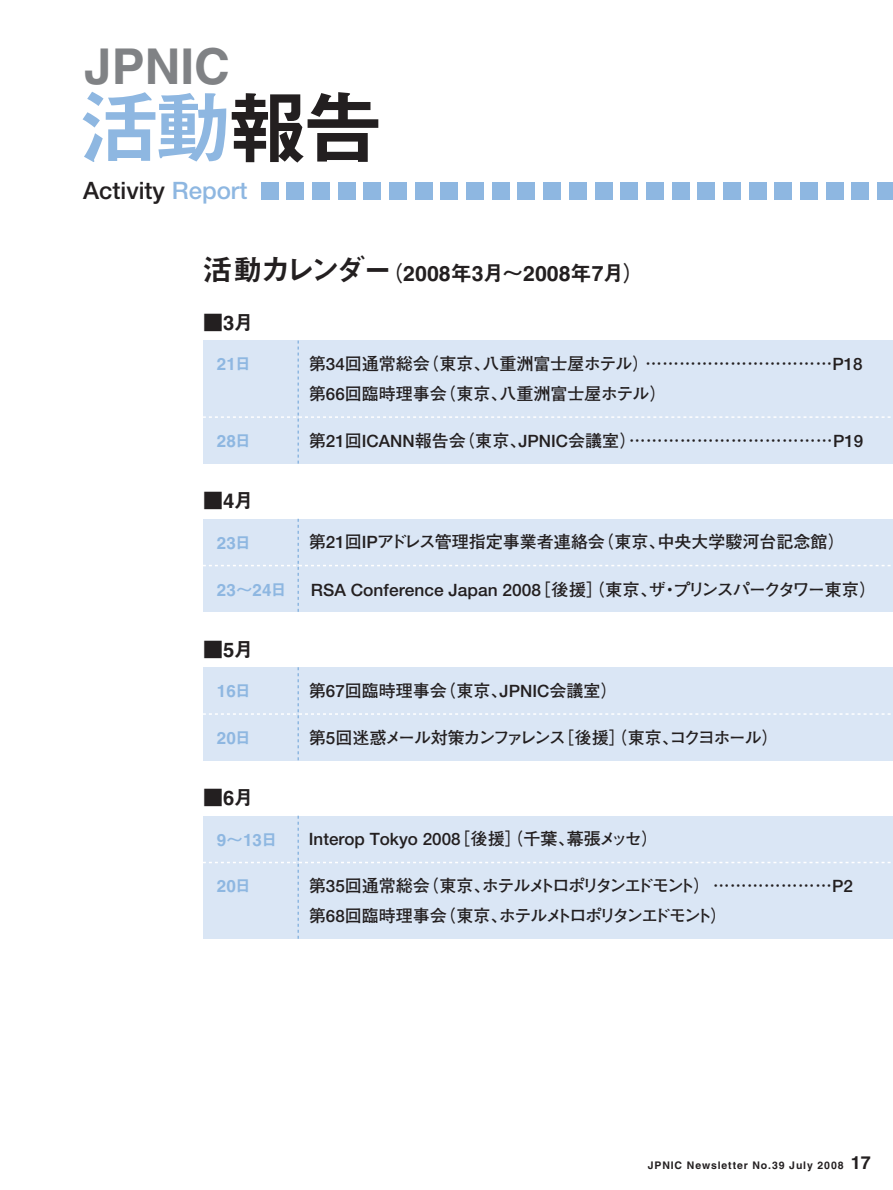
<style>
.page{position:relative;width:893px;height:1190px;background:#fff}
.page>*{position:absolute;margin:0;border:0;box-sizing:border-box;transform-origin:0 0}
.t1{font:80.85px "Midashi Go MB31";color:#8eb7e1}
.t2{font:49.5px "Midashi Go MB31";color:#808285}
.t3{font:700 24px "Futo Go B101";color:#231f20}
.t4{font:21.3px "Midashi Go MB31";color:#231f20}
.t5{font:20.25px "Midashi Go MB31";letter-spacing:-.045em;color:#231f20}
.t6{font:700 16.95px/29.4px "Futo Go B101";color:#231f20}
.t7{font:700 16.95px "Futo Go B101";letter-spacing:-.09em;color:#231f20}
.t8{font:700 16.95px "Futo Go B101";letter-spacing:-.075em;color:#231f20}
.t9{font:16.95px "Midashi Go MB31";color:#8eb7e1}
.t10{font:10.5px "Midashi Go MB31";letter-spacing:.085em;color:#231f20}
.s1{color:#231f20}
.s2{color:#8eb7e1}
.s3{font-size:29.7px}
.s4{font-size:18px}
</style>
<div class="page">
<div style="left:261px;top:182px;width:17px;height:17px;background:#8eb7e1"></div>
<div style="left:286px;top:182px;width:18px;height:17px;background:#8eb7e1"></div>
<div style="left:312px;top:182px;width:17px;height:17px;background:#8eb7e1"></div>
<div style="left:338px;top:182px;width:17px;height:17px;background:#8eb7e1"></div>
<div style="left:363px;top:182px;width:18px;height:17px;background:#8eb7e1"></div>
<div style="left:389px;top:182px;width:17px;height:17px;background:#8eb7e1"></div>
<div style="left:415px;top:182px;width:17px;height:17px;background:#8eb7e1"></div>
<div style="left:440px;top:182px;width:18px;height:17px;background:#8eb7e1"></div>
<div style="left:466px;top:182px;width:17px;height:17px;background:#8eb7e1"></div>
<div style="left:492px;top:182px;width:17px;height:17px;background:#8eb7e1"></div>
<div style="left:517px;top:182px;width:17px;height:17px;background:#8eb7e1"></div>
<div style="left:543px;top:182px;width:17px;height:17px;background:#8eb7e1"></div>
<div style="left:569px;top:182px;width:17px;height:17px;background:#8eb7e1"></div>
<div style="left:594px;top:182px;width:17px;height:17px;background:#8eb7e1"></div>
<div style="left:620px;top:182px;width:17px;height:17px;background:#8eb7e1"></div>
<div style="left:646px;top:182px;width:17px;height:17px;background:#8eb7e1"></div>
<div style="left:671px;top:182px;width:17px;height:17px;background:#8eb7e1"></div>
<div style="left:697px;top:182px;width:17px;height:17px;background:#8eb7e1"></div>
<div style="left:723px;top:182px;width:17px;height:17px;background:#8eb7e1"></div>
<div style="left:748px;top:182px;width:17px;height:17px;background:#8eb7e1"></div>
<div style="left:774px;top:182px;width:17px;height:17px;background:#8eb7e1"></div>
<div style="left:800px;top:182px;width:17px;height:17px;background:#8eb7e1"></div>
<div style="left:825px;top:182px;width:17px;height:17px;background:#8eb7e1"></div>
<div style="left:851px;top:182px;width:17px;height:17px;background:#8eb7e1"></div>
<div style="left:877px;top:182px;width:15px;height:17px;background:#8eb7e1"></div>
<div style="left:203px;top:340px;width:689px;height:124px;background:#dae6f5"></div>
<div style="left:203px;top:519px;width:689px;height:93px;background:#dae6f5"></div>
<div style="left:203px;top:667px;width:689px;height:94px;background:#dae6f5"></div>
<div style="left:203px;top:815px;width:689px;height:124px;background:#dae6f5"></div>
<h2 class="t2" style="left:84px;top:47px;width:147px">JPNIC</h2>
<h1 class="t1" style="left:79px;top:97px;width:305px">活動<span class="s1">報告</span></h1>
<h3 class="t3" style="left:83px;top:181px;width:166px">Activity <span class="s2">Report</span></h3>
<p class="t4" style="left:203px;top:265px;width:442px"><span class="s3">活動カレンダー</span>（2008年3月～2008年7月）</p>
<p class="t5" style="left:203px;top:315px;width:52px">■3月</p>
<p class="t9" style="left:217px;top:358px;width:36px">21日</p>
<p class="t6" style="left:309px;top:351px;width:555px">第34回通常総会（東京、八重洲富士屋ホテル）……………………………P18第66回臨時理事会（東京、八重洲富士屋ホテル）</p>
<p class="t9" style="left:217px;top:434px;width:36px">28日</p>
<p class="t6" style="left:309px;top:428px;width:555px">第21回ICANN報告会（東京、JPNIC会議室）………………………………P19</p>
<p class="t5" style="left:203px;top:493px;width:52px">■4月</p>
<p class="t9" style="left:217px;top:536px;width:36px">23日</p>
<p class="t6" style="left:309px;top:529px;width:536px">第21回IPアドレス管理指定事業者連絡会（東京、中央大学駿河台記念館）</p>
<p class="t9" style="left:217px;top:583px;width:72px">23～24日</p>
<p class="t6" style="left:311px;top:576px;width:566px">RSA Conference Japan 2008［後援］（東京、ザ・プリンスパークタワー東京）</p>
<p class="t5" style="left:203px;top:641px;width:52px">■5月</p>
<p class="t9" style="left:217px;top:684px;width:36px">16日</p>
<p class="t6" style="left:309px;top:677px;width:309px">第67回臨時理事会（東京、JPNIC会議室）</p>
<p class="t9" style="left:217px;top:731px;width:36px">20日</p>
<p class="t8" style="left:309px;top:731px;width:470px">第5回迷惑メール対策カンファレンス［後援］（東京、コクヨホール）</p>
<p class="t5" style="left:203px;top:790px;width:52px">■6月</p>
<p class="t9" style="left:217px;top:832px;width:62px">9～13日</p>
<p class="t6" style="left:309px;top:826px;width:350px">Interop Tokyo 2008［後援］（千葉、幕張メッセ）</p>
<p class="t9" style="left:217px;top:879px;width:36px">20日</p>
<p class="t7" style="left:309px;top:879px;width:545px">第35回通常総会（東京、ホテルメトロポリタンエドモント） …………………P2</p>
<p class="t7" style="left:309px;top:909px;width:419px">第68回臨時理事会（東京、ホテルメトロポリタンエドモント）</p>
<p class="t10" style="left:647px;top:1161px;width:224px">JPNIC Newsletter No.39 July 2008 <span class="s4">17</span></p>
</div>
